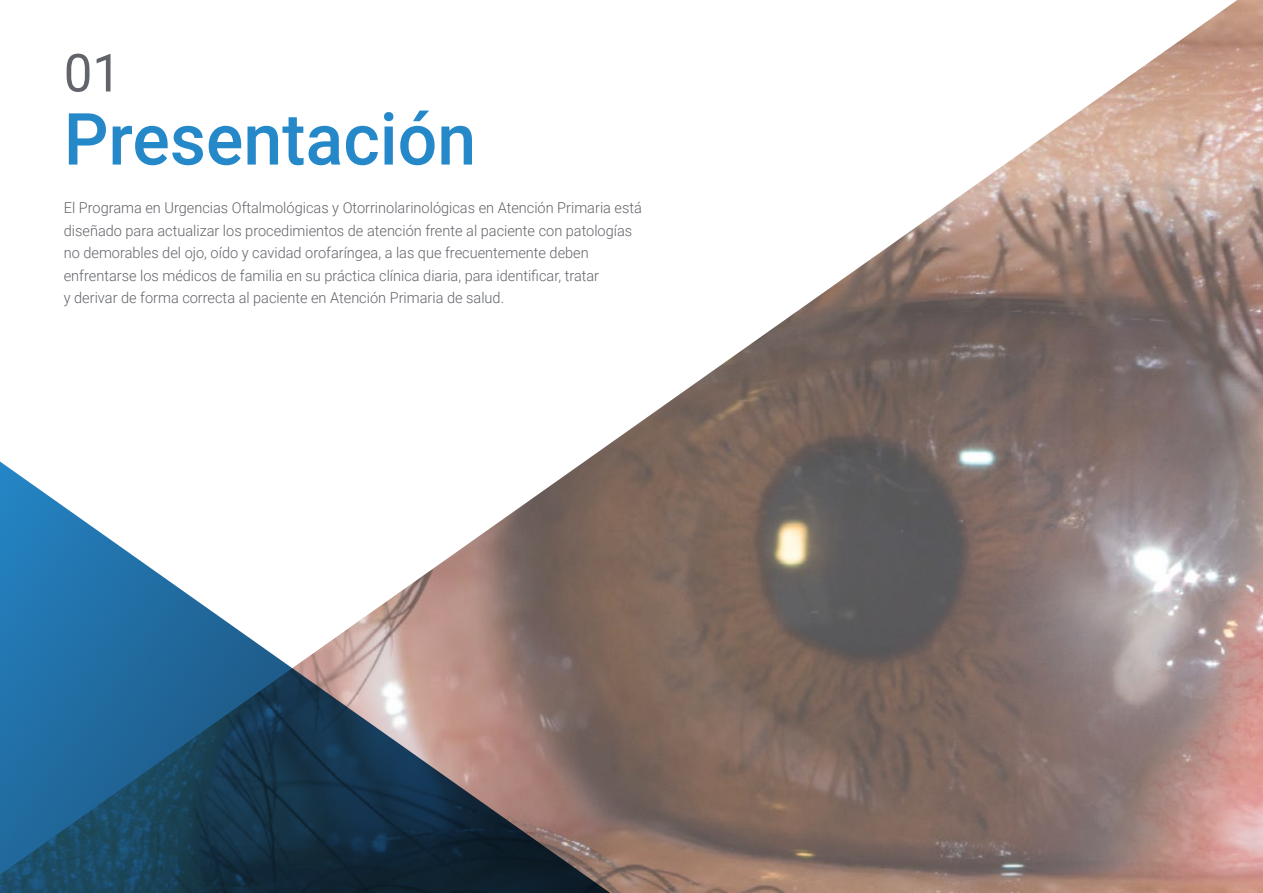
<style>
.page{position:relative;width:1263px;height:893px;background:#fff}
.page>*{position:absolute;margin:0;border:0;box-sizing:border-box;transform-origin:0 0}
.t1{font:500 72px "Roboto";color:#2488c9}
.t2{font:52.5px "Roboto";color:#61646a}
.t3{font:300 15px/22.5px "Roboto";color:#61646a}
</style>
<div class="page">
<img style="left:606px;top:0;width:657px;height:893px">
<svg style="left:0;top:446px;width:640px;height:447px"></svg>
<h2 class="t2" style="left:64px;top:36px;width:59px">01</h2>
<h1 class="t1" style="left:64px;top:89px;width:414px">Presentación</h1>
<p class="t3" style="left:64px;top:196px;width:580px">El Programa en Urgencias Oftalmológicas y Otorrinolarinológicas en Atención Primaria está diseñado para actualizar los procedimientos de atención frente al paciente con patologías no demorables del ojo, oído y cavidad orofaríngea, a las que frecuentemente deben enfrentarse los médicos de familia en su práctica clínica diaria, para identificar, tratar<br>y derivar de forma correcta al paciente en Atención Primaria de salud.</p>
</div>
